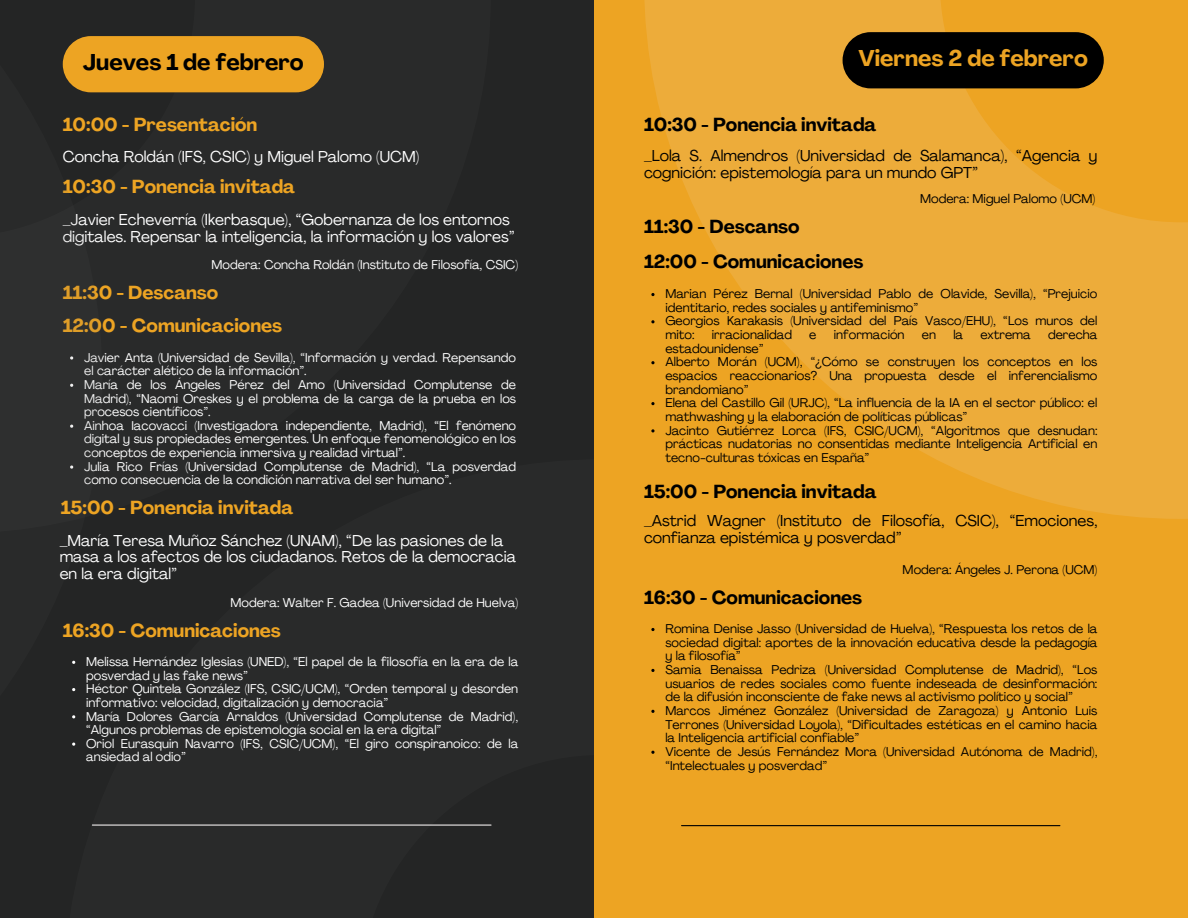
<style>
.page{position:relative;width:1188px;height:918px;background:#242525}
.page>*{position:absolute;margin:0;border:0;box-sizing:border-box;transform-origin:0 0}
.t1{font:700 22.5px "Agrandir";color:#eda423}
.t2{font:700 22.5px "Agrandir";color:#000}
.t3{font:700 18.6px "Agrandir";color:#eda423}
.t4{font:700 18.6px "Agrandir";color:#000}
.t5{font:15.6px/16.8px "Agrandir";color:#fff}
.t6{font:15.6px/16.8px "Agrandir";color:#000}
.t7{font:12.6px/13.6px "Agrandir";color:#000;text-align:justify}
.t8{font:12.6px/13.6px "Agrandir";color:#fff}
</style>
<div class="page">
<div style="left:64px;top:459px;width:1075px;height:459px;background:#292a2a"></div>
<div style="left:594px;top:0;width:594px;height:918px;background:#eda423"></div>
<svg style="left:644px;top:0;width:544px;height:519px;fill:#edac3a"></svg>
<div style="left:0;top:0;width:492px;height:534px;background:#292a2a"></div>
<div style="left:63px;top:36px;width:261px;height:56px;background:#eda423;border-radius:28px"></div>
<hr style="left:92px;top:825px;width:399px;height:1px;background:#edeaea">
<hr style="left:682px;top:825px;width:378px;height:1px;background:#000">
<div style="left:0;top:0;width:103px;height:918px;background:#292a2a"></div>
<div style="left:843px;top:32px;width:261px;height:56px;background:#000;border-radius:28px"></div>
<svg style="left:651px;top:293px;width:4px;height:3px"></svg>
<svg style="left:651px;top:320px;width:4px;height:3px"></svg>
<svg style="left:651px;top:361px;width:4px;height:3px"></svg>
<svg style="left:651px;top:402px;width:4px;height:3px"></svg>
<svg style="left:651px;top:429px;width:4px;height:3px"></svg>
<svg style="left:651px;top:628px;width:4px;height:3px"></svg>
<svg style="left:651px;top:669px;width:4px;height:3px"></svg>
<svg style="left:651px;top:710px;width:4px;height:3px"></svg>
<svg style="left:651px;top:751px;width:4px;height:3px"></svg>
<p class="t2" style="left:83px;top:53px;width:222px">Jueves 1 de febrero</p>
<p class="t3" style="left:63px;top:117px;width:196px">10:00 - Presentación</p>
<p class="t5" style="left:63px;top:150px;width:358px">Concha Roldán (IFS, CSIC) y Miguel Palomo (UCM)</p>
<p class="t3" style="left:63px;top:179px;width:234px">10:30 - Ponencia invitada</p>
<p class="t5" style="left:63px;top:212px;width:453px">_Javier Echeverría (Ikerbasque), “Gobernanza de los entornos digitales. Repensar la inteligencia, la información y los valores”</p>
<p class="t8" style="left:212px;top:259px;width:308px">Modera: Concha Roldán (Instituto de Filosofía, CSIC)</p>
<p class="t3" style="left:63px;top:285px;width:157px">11:30 - Descanso</p>
<p class="t3" style="left:63px;top:318px;width:221px">12:00 - Comunicaciones</p>
<p class="t8" style="left:84px;top:352px;width:434px">Javier Anta (Universidad de Sevilla), “Información y verdad. Repensando el carácter alético de la información”.</p>
<p class="t8" style="left:84px;top:379px;width:434px;text-align:justify">María de los Ángeles Pérez del Amo (Universidad Complutense de Madrid), “Naomi Oreskes y el problema de la carga de la prueba en los procesos científicos”.</p>
<p class="t8" style="left:84px;top:420px;width:434px;text-align:justify">Ainhoa Iacovacci (Investigadora independiente, Madrid), “El fenómeno digital y sus propiedades emergentes. Un enfoque fenomenológico en los conceptos de experiencia inmersiva y realidad virtual”.</p>
<p class="t8" style="left:84px;top:461px;width:434px">Julia Rico Frías (Universidad Complutense de Madrid), “La posverdad como consecuencia de la condición narrativa del ser humano”.</p>
<p class="t3" style="left:61px;top:500px;width:234px">15:00 - Ponencia invitada</p>
<p class="t5" style="left:60px;top:533px;width:458px">_María Teresa Muñoz Sánchez (UNAM), “De las pasiones de la masa a los afectos de los ciudadanos. Retos de la democracia en la era digital”</p>
<p class="t8" style="left:230px;top:597px;width:289px">Modera: Walter F. Gadea (Universidad de Huelva)</p>
<p class="t3" style="left:63px;top:623px;width:220px">16:30 - Comunicaciones</p>
<p class="t8" style="left:86px;top:656px;width:434px">Melissa Hernández Iglesias (UNED), “El papel de la filosofía en la era de la posverdad y las fake news”</p>
<p class="t8" style="left:86px;top:683px;width:434px">Héctor Quintela González (IFS, CSIC/UCM), “Orden temporal y desorden informativo: velocidad, digitalización y democracia”</p>
<p class="t8" style="left:86px;top:711px;width:434px">María Dolores García Arnaldos (Universidad Complutense de Madrid), “Algunos problemas de epistemología social en la era digital”</p>
<p class="t8" style="left:86px;top:738px;width:434px">Oriol Eurasquin Navarro (IFS, CSIC/UCM), “El giro conspiranoico: de la ansiedad al odio”</p>
<p class="t1" style="left:858px;top:49px;width:231px">Viernes 2 de febrero</p>
<p class="t4" style="left:644px;top:117px;width:234px">10:30 - Ponencia invitada</p>
<p class="t6" style="left:644px;top:149px;width:455px">_Lola S. Almendros (Universidad de Salamanca), “Agencia y cognición: epistemología para un mundo GPT”</p>
<p class="t7" style="left:920px;top:193px;width:177px">Modera: Miguel Palomo (UCM)</p>
<p class="t4" style="left:644px;top:219px;width:157px">11:30 - Descanso</p>
<p class="t4" style="left:644px;top:254px;width:221px">12:00 - Comunicaciones</p>
<p class="t7" style="left:665px;top:288px;width:434px">Marian Pérez Bernal (Universidad Pablo de Olavide, Sevilla), “Prejuicio identitario, redes sociales y antifeminismo”</p>
<p class="t7" style="left:665px;top:316px;width:434px">Georgios Karakasis (Universidad del País Vasco/EHU), “Los muros del mito:</p>
<p class="t7" style="left:712px;top:329px;width:82px">irracionalidad</p>
<p class="t7" style="left:809px;top:329px;width:9px">e</p>
<p class="t7" style="left:834px;top:329px;width:72px">información</p>
<p class="t7" style="left:922px;top:329px;width:16px">en</p>
<p class="t7" style="left:953px;top:329px;width:11px">la</p>
<p class="t7" style="left:980px;top:329px;width:52px">extrema</p>
<p class="t7" style="left:1048px;top:329px;width:51px">derecha</p>
<p class="t7" style="left:665px;top:343px;width:100px">estadounidense”</p>
<p class="t7" style="left:665px;top:356px;width:434px">Alberto Morán (UCM), “¿Cómo se construyen los conceptos en los espacios reaccionarios? Una propuesta desde el inferencialismo brandomiano”</p>
<p class="t7" style="left:665px;top:397px;width:434px">Elena del Castillo Gil (URJC), “La influencia de la IA en el sector público: el mathwashing y la elaboración de políticas públicas”</p>
<p class="t7" style="left:665px;top:425px;width:434px">Jacinto Gutiérrez Lorca (IFS, CSIC/UCM), “Algoritmos que desnudan: prácticas nudatorias no consentidas mediante Inteligencia Artificial en tecno-culturas tóxicas en España”</p>
<p class="t4" style="left:644px;top:484px;width:234px">15:00 - Ponencia invitada</p>
<p class="t6" style="left:644px;top:514px;width:455px">_Astrid Wagner (Instituto de Filosofía, CSIC), “Emociones, confianza epistémica y posverdad”</p>
<p class="t7" style="left:903px;top:564px;width:196px">Modera: Ángeles J. Perona (UCM)</p>
<p class="t4" style="left:644px;top:590px;width:220px">16:30 - Comunicaciones</p>
<p class="t7" style="left:665px;top:623px;width:434px">Romina Denise Jasso (Universidad de Huelva), “Respuesta los retos de la sociedad digital: aportes de la innovación educativa desde la pedagogía y la filosofía”</p>
<p class="t7" style="left:665px;top:664px;width:434px">Samia Benaissa Pedriza (Universidad Complutense de Madrid), “Los usuarios de redes sociales como fuente indeseada de desinformación: de la difusión inconsciente de fake news al activismo político y social”</p>
<p class="t7" style="left:665px;top:705px;width:434px">Marcos Jiménez González (Universidad de Zaragoza) y Antonio Luis Terrones (Universidad Loyola), “Dificultades estéticas en el camino hacia la Inteligencia artificial confiable”</p>
<p class="t7" style="left:665px;top:746px;width:434px">Vicente de Jesús Fernández Mora (Universidad Autónoma de Madrid), “Intelectuales y posverdad”</p>
</div>
